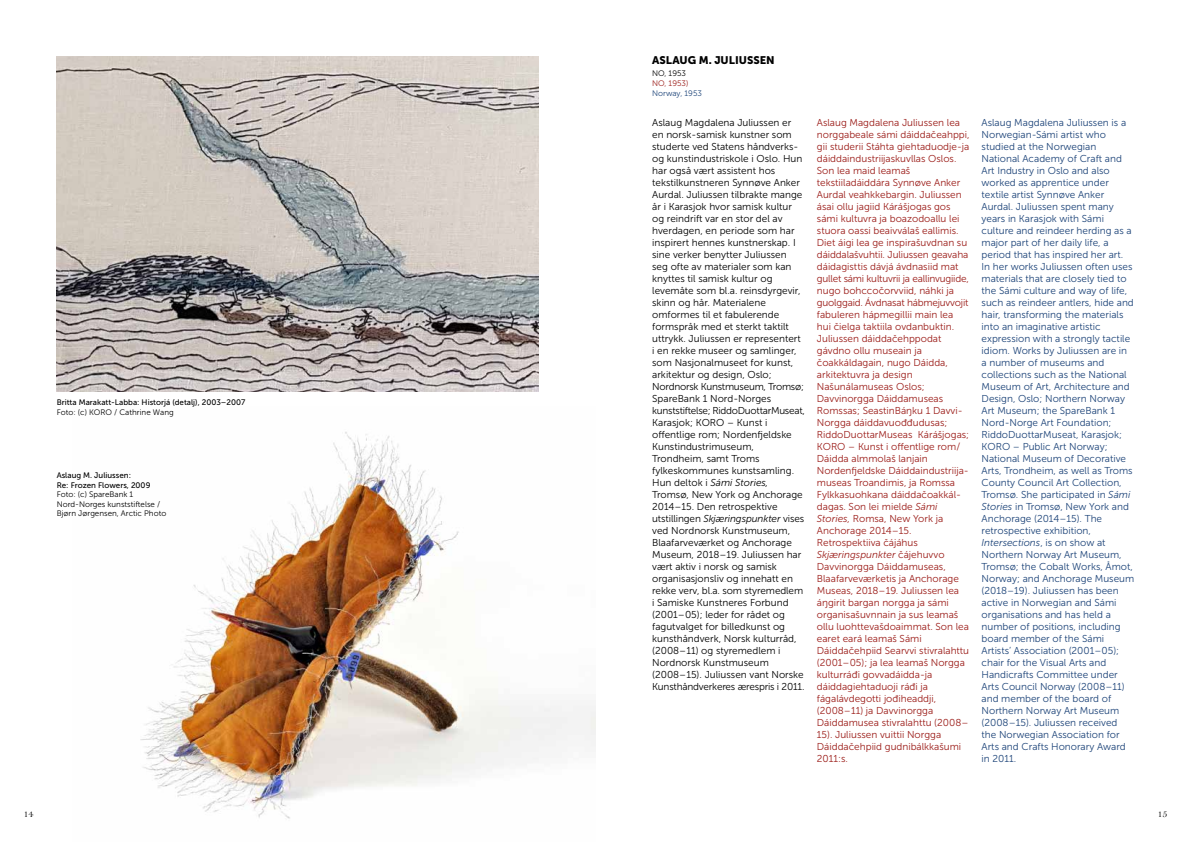
<style>
.page{position:relative;width:1191px;height:842px;background:#fff}
.page>*{position:absolute;margin:0;border:0;box-sizing:border-box;transform-origin:0 0}
.t1{font:11px "Museo Sans 900";color:#000}
.t2{font:10px/12px "Museo Sans 300";color:#9b1c18}
.t3{font:10px/12px "Museo Sans 300";color:#1c4378}
.t4{font:10px/12px "Museo Sans 300";color:#000}
.t5{font:10px "Bell";color:#000}
.t6{font:8px/9.6px "Museo Sans 300";color:#000}
.t7{font:8px/9.6px "Museo Sans 500";color:#000}
.t8{font:8px "Museo Sans 300";color:#1c4378}
.t9{font:8px "Museo Sans 300";color:#9b1c18}
.s1{font-style:italic}
</style>
<div class="page">
<img style="left:140px;top:432px;width:455px;height:387px">
<img style="left:57px;top:57px;width:482px;height:335px">
<p class="t7" style="left:57px;top:398px;width:190px">Britta Marakatt-Labba: Historjá (detalj), 2003–2007</p>
<p class="t6" style="left:57px;top:408px;width:119px">Foto: (c) KORO / Cathrine Wang</p>
<p class="t7" style="left:57px;top:470px;width:95px">Aslaug M. Juliussen:<br>Re: Frozen Flowers, 2009</p>
<p class="t6" style="left:57px;top:490px;width:111px">Foto: (c) SpareBank 1<br>Nord-Norges kunststiftelse /<br>Bjørn Jørgensen, Arctic Photo</p>
<p class="t1" style="left:652px;top:54px;width:124px">ASLAUG M. JULIUSSEN</p>
<p class="t6" style="left:652px;top:69px;width:35px">NO, 1953</p>
<p class="t9" style="left:652px;top:79px;width:38px">NO, 1953)</p>
<p class="t8" style="left:652px;top:89px;width:51px">Norway, 1953</p>
<p class="t4" style="left:652px;top:116px;width:154px">Aslaug Magdalena Juliussen er en norsk-samisk kunstner som studerte ved Statens håndverks&shy;og kunstindustriskole i Oslo. Hun har også vært assistent hos tekstilkunstneren Synnøve Anker<br>Aurdal. Juliussen tilbrakte mange år i Karasjok hvor samisk kultur og reindrift var en stor del av hverdagen, en periode som har inspirert hennes kunstnerskap. I sine verker benytter Juliussen seg ofte av materialer som kan knyttes til samisk kultur og levemåte som bl.a. reinsdyrgevir, skinn og hår. Materialene omformes til et fabulerende formspråk med et sterkt taktilt uttrykk. Juliussen er representert i en rekke museer og samlinger, som Nasjonalmuseet for kunst, arkitektur og design, Oslo;<br>Nordnorsk Kunstmuseum, Tromsø;<br>SpareBank 1 Nord-Norges kunststiftelse; RiddoDuottarMuseat,<br>Karasjok; KORO – Kunst i offentlige rom; Nordenfjeldske<br>Kunstindustrimuseum,<br>Trondheim, samt Troms fylkeskommunes kunstsamling.<br>Hun deltok i <span class="s1">Sámi Stories,<br></span>Tromsø, New York og Anchorage<br>2014–15. Den retrospektive utstillingen <span class="s1">Skjæringspunkter</span> vises ved Nordnorsk Kunstmuseum,<br>Blaafarveværket og Anchorage<br>Museum, 2018–19. Juliussen har vært aktiv i norsk og samisk organisasjonsliv og innehatt en rekke verv, bl.a. som styremedlem i Samiske Kunstneres Forbund (2001–05); leder for rådet og fagutvalget for billedkunst og kunsthåndverk, Norsk kulturråd, (2008–11) og styremedlem i<br>Nordnorsk Kunstmuseum (2008–15). Juliussen vant Norske<br>Kunsthåndverkeres ærespris i 2011.</p>
<p class="t2" style="left:817px;top:116px;width:154px">Aslaug Magdalena Juliussen lea norggabeale sámi dáiddačeahppi, gii studerii Stáhta giehtaduodje-ja dáiddaindustriijaskuvllas Oslos.<br>Son lea maid leamaš tekstiiladáiddára Synnøve Anker<br>Aurdal veahkkebargin. Juliussen ásai ollu jagiid Kárášjogas gos sámi kultuvra ja boazodoallu lei stuora oassi beaivválaš eallimis.<br>Diet áigi lea ge inspirašuvdnan su dáiddalašvuhtii. Juliussen geavaha dáidagisttis dávjá ávdnasiid mat gullet sámi kultuvrii ja eallinvugiide, nugo bohccočorvviid, náhki ja guolggaid. Ávdnasat hábmejuvvojit fabuleren hápmegillii main lea hui čielga taktiila ovdanbuktin.<br>Juliussen dáiddačehppodat gávdno ollu museain ja čoakkáldagain, nugo Dáidda, arkitektuvra ja design<br>Našunálamuseas Oslos;<br>Davvinorgga Dáiddamuseas<br>Romssas; SeastinBáŋku 1 Davvi-<br>Norgga dáiddavuođđudusas;<br>RiddoDuottarMuseas Kárášjogas;<br>KORO – Kunst i offentlige rom/<br>Dáidda almmolaš lanjain<br>Nordenfjeldske Dáiddaindustriija&shy;museas Troandimis, ja Romssa<br>Fylkkasuohkana dáiddačoakkál&shy;dagas. Son lei mielde <span class="s1">Sámi<br>Stories,</span> Romsa, New York ja<br>Anchorage 2014–15.<br>Retrospektiiva čájáhus<br><span class="s1">Skjæringspunkter</span> čájehuvvo<br>Davvinorgga Dáiddamuseas,<br>Blaafarveværketis ja Anchorage<br>Museas, 2018–19. Juliussen lea áŋgirit bargan norgga ja sámi organisašuvnnain ja sus leamaš ollu luohttevašdoaimmat. Son lea earet eará leamaš Sámi<br>Dáiddačehpiid Searvvi stivralahttu (2001–05); ja lea leamaš Norgga kulturráđi govvadáidda-ja dáiddagiehtaduoji ráđi ja fágalávdegotti jođiheaddji, (2008–11) ja Davvinorgga<br>Dáiddamusea stivralahttu (2008–<br>15). Juliussen vuittii Norgga<br>Dáiddačehpiid gudnibálkkašumi<br>2011:s.</p>
<p class="t3" style="left:981px;top:116px;width:154px">Aslaug Magdalena Juliussen is a<br>Norwegian-Sámi artist who studied at the Norwegian<br>National Academy of Craft and<br>Art Industry in Oslo and also worked as apprentice under textile artist Synnøve Anker<br>Aurdal. Juliussen spent many years in Karasjok with Sámi culture and reindeer herding as a major part of her daily life, a period that has inspired her art.<br>In her works Juliussen often uses materials that are closely tied to the Sámi culture and way of life, such as reindeer antlers, hide and hair, transforming the materials into an imaginative artistic expression with a strongly tactile idiom. Works by Juliussen are in a number of museums and collections such as the National<br>Museum of Art, Architecture and<br>Design, Oslo; Northern Norway<br>Art Museum; the SpareBank 1<br>Nord-Norge Art Foundation;<br>RiddoDuottarMuseat, Karasjok;<br>KORO – Public Art Norway;<br>National Museum of Decorative<br>Arts, Trondheim, as well as Troms<br>County Council Art Collection,<br>Tromsø. She participated in <span class="s1">Sámi<br>Stories</span> in Tromsø, New York and<br>Anchorage (2014–15). The retrospective exhibition,<br><span class="s1">Intersections</span>, is on show at<br>Northern Norway Art Museum,<br>Tromsø; the Cobalt Works, Åmot,<br>Norway; and Anchorage Museum (2018–19). Juliussen has been active in Norwegian and Sámi organisations and has held a number of positions, including board member of the Sámi<br>Artists’ Association (2001–05); chair for the Visual Arts and<br>Handicrafts Committee under<br>Arts Council Norway (2008–11) and member of the board of<br>Northern Norway Art Museum (2008–15). Juliussen received the Norwegian Association for<br>Arts and Crafts Honorary Award in 2011.</p>
<p class="t5" style="left:23px;top:808px;width:11px">14</p>
<p class="t5" style="left:1157px;top:808px;width:11px">15</p>
</div>
